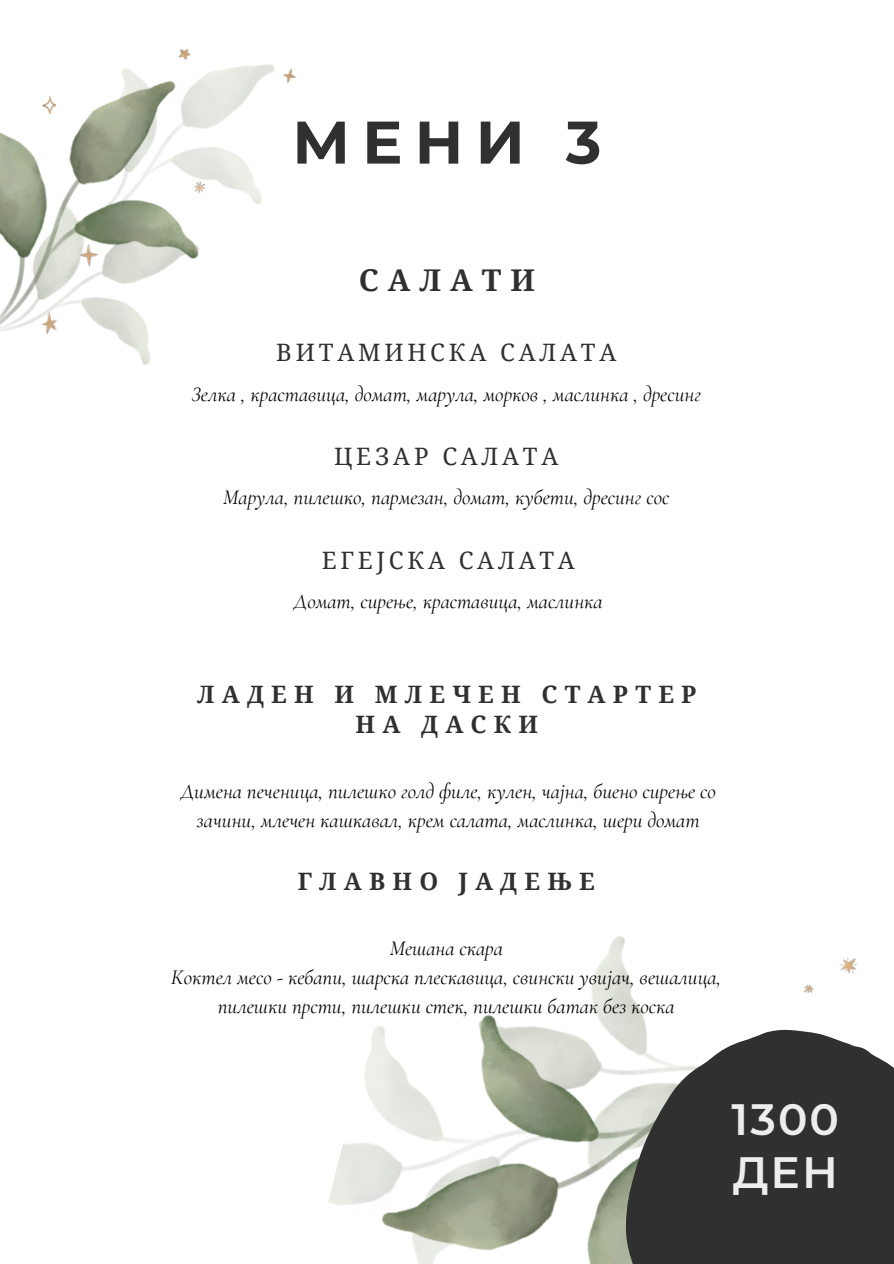
<style>
.page{position:relative;width:894px;height:1264px;background:#fff}
.page>*{position:absolute;margin:0;border:0;box-sizing:border-box;transform-origin:0 0}
.t1{font:700 60px "Montserrat";color:#303030}
.t2{font:600 43.8px/52.8px "Montserrat";letter-spacing:.05em;color:#ededed}
.t3{font:700 30px "Noto Serif";letter-spacing:.3em;color:#303030}
.t4{font:24px "Noto Serif";letter-spacing:.16em;color:#303030}
.t5{font:700 24px/30.3px "Noto Serif";letter-spacing:.3em;color:#303030;text-align:center}
.t6{font:italic 21px/29.2px "Cormorant Garamond";color:#000;text-align:center}
</style>
<div class="page">
<img style="left:328px;top:936px;width:319px;height:327px">
<svg style="left:804px;top:984px;width:10px;height:10px"></svg>
<img style="left:839px;top:958px;width:19px;height:16px">
<img style="left:0;top:64px;width:275px;height:301px">
<img style="left:80px;top:244px;width:19px;height:23px">
<img style="left:283px;top:68px;width:14px;height:16px">
<img style="left:41px;top:312px;width:17px;height:22px">
<img style="left:192px;top:180px;width:15px;height:15px">
<img style="left:178px;top:49px;width:13px;height:12px">
<img style="left:42px;top:96px;width:14px;height:18px">
<svg style="left:625px;top:1029px;width:268px;height:234px;background:#4c4c4b"></svg>
<h4 class="t1" style="left:292px;top:105px;width:310px">МЕНИ 3</h4>
<p class="t3" style="left:358px;top:259px;width:178px">САЛАТИ</p>
<p class="t4" style="left:276px;top:335px;width:341px">ВИТАМИНСКА САЛАТА</p>
<p class="t6" style="left:191px;top:380px;width:511px">Зелка , краставица, домат, марула, морков , маслинка , дресинг</p>
<p class="t4" style="left:334px;top:439px;width:226px">ЦЕЗАР САЛАТА</p>
<p class="t6" style="left:223px;top:483px;width:447px">Марула, пилешко, пармезан, домат, кубети, дресинг сос</p>
<p class="t4" style="left:321px;top:543px;width:254px">ЕГЕЈСКА САЛАТА</p>
<h2 class="t6" style="left:294px;top:587px;width:310px">Домат, сирење, краставица, маслинка</h2>
<p class="t5" style="left:197px;top:678px;width:501px">ЛАДЕН И МЛЕЧЕН СТАРТЕР<br>НА ДАСКИ</p>
<p class="t6" style="left:181px;top:776px;width:536px">Димена печеница, пилешко голд филе, кулен, чајна, биено сирење со зачини, млечен кашкавал, крем салата, маслинка, шери домат</p>
<p class="t5" style="left:298px;top:865px;width:298px">ГЛАВНO ЈАДЕЊЕ</p>
<h4 class="t6" style="left:389px;top:933px;width:115px">Мешана скара</h4>
<p class="t6" style="left:171px;top:962px;width:551px">Коктел месо - кебапи, шарска плескавица, свински увијач, вешалица, пилешки прсти, пилешки стек, пилешки батак без коска</p>
<p class="t2" style="left:731px;top:1093px;width:109px">1300<br>ДЕН</p>
</div>
